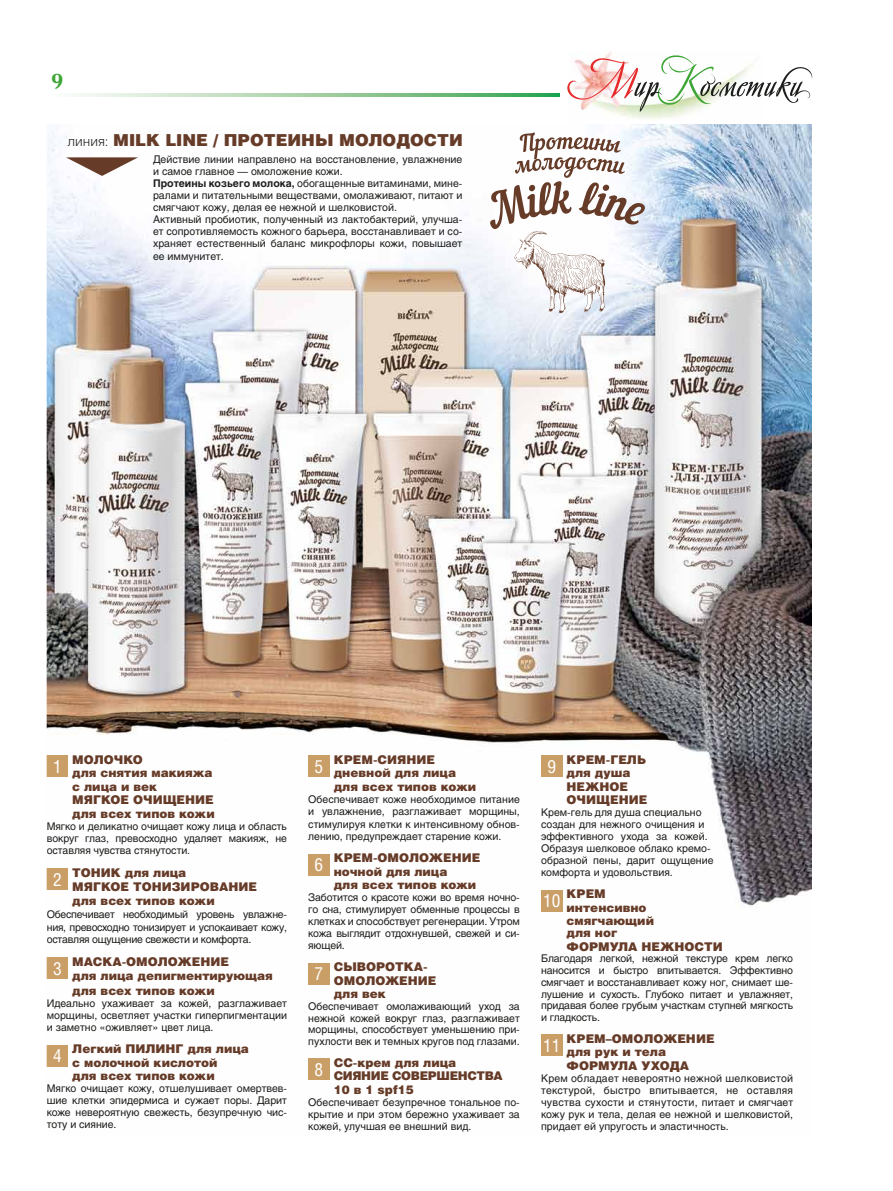
<style>
.page{position:relative;width:893px;height:1191px;background:#fff}
.page>*{position:absolute;margin:0;border:0;box-sizing:border-box;transform-origin:0 0}
.t1{font:700 21.75px "Academy C";color:#3da636}
.t2{font:18px "Helios Cond";color:#fff}
.t3{font:900 16.5px "Helios";color:#663b28}
.t4{font:900 12px/13.5px "Helios";color:#663b28}
.t5{font:10.5px/12px "Helios";color:#1d1d1b;text-align:justify}
.s1{font-weight:300;font-size:13.5px;color:#1d1d1b}
.s2{font-weight:700}
</style>
<div class="page">
<svg style="left:77px;top:94px;width:483px;height:2px"></svg>
<svg style="left:567px;top:55px;width:246px;height:53px"></svg>
<img style="left:46px;top:108px;width:766px;height:972px">
<h1 class="t1" style="left:51px;top:67px;width:14px">9</h1>
<h3 class="t3" style="left:68px;top:130px;width:396px"><span class="s1">линия:</span> MILK LINE / ПРОТЕИНЫ МОЛОДОСТИ</h3>
<p class="t5" style="left:153px;top:153px;width:311px;text-align:left">Действие линии направлено на восстановление, увлажнение и самое главное — омоложение кожи.<br><span class="s2">Протеины козьего молока,</span> обогащенные витаминами, мине&shy;ралами и питательными веществами, омолаживают, питают и смягчают кожу, делая ее нежной и шелковистой.<br>Активный пробиотик, полученный из лактобактерий, улучша&shy;ет сопротивляемость кожного барьера, восстанавливает и со&shy;храняет естественный баланс микрофлоры кожи, повышает ее иммунитет.</p>
<h2 class="t2" style="left:53px;top:755px;width:10px">1</h2>
<p class="t4" style="left:72px;top:752px;width:142px">МОЛОЧКО<br>ДЛЯ СНЯТИЯ МАКИЯЖА<br>С ЛИЦА И ВЕК<br>МЯГКОЕ</p>
<p class="t4" style="left:72px;top:792px;width:144px;text-indent:61px">ОЧИЩЕНИЕ<br>ДЛЯ ВСЕХ ТИПОВ КОЖИ</p>
<p class="t5" style="left:47px;top:820px;width:242px">Мягко и деликатно очищает кожу лица и область вокруг глаз, превосходно удаляет макияж, не оставляя чувства стянутости.</p>
<h2 class="t2" style="left:53px;top:868px;width:10px">2</h2>
<p class="t4" style="left:72px;top:864px;width:115px;line-height:14.2px">ТОНИК ДЛЯ ЛИЦА<br>МЯГКОЕ</p>
<p class="t4" style="left:133px;top:879px;width:11px">ТОНИ</p>
<p class="t4" style="left:172px;top:879px;width:20px">ЗИРОВ</p>
<p class="t4" style="left:219px;top:879px;width:20px">АНИЕ</p>
<p class="t4" style="left:72px;top:893px;width:144px">ДЛЯ ВСЕХ ТИПОВ КОЖИ</p>
<p class="t5" style="left:47px;top:907px;width:242px;line-height:12.8px">Обеспечивает необходимый уровень увлажне&shy;ния, превосходно тонизирует и успокаивает кожу, оставляя ощущение свежести и комфорта.</p>
<h2 class="t2" style="left:53px;top:958px;width:10px">3</h2>
<p class="t4" style="left:72px;top:954px;width:202px;line-height:14.2px;text-indent:30px">КА-ОМОЛОЖЕНИЕ<br>ДЛЯ ЛИЦА ДЕПИГМЕНТИРУЮЩАЯ<br>ДЛЯ ВСЕХ ТИПОВ КОЖИ</p>
<p class="t5" style="left:47px;top:997px;width:242px">Идеально ухаживает за кожей, разглаживает морщины, осветляет участки гиперпигментации и заметно «оживляет» цвет лица.</p>
<h2 class="t2" style="left:53px;top:1045px;width:10px">4</h2>
<p class="t4" style="left:72px;top:1041px;width:178px">ЛЕГКИЙ ПИЛИНГ ДЛЯ ЛИЦА<br>С МОЛОЧНОЙ КИСЛОТОЙ<br>ДЛЯ ВСЕХ ТИПОВ КОЖИ</p>
<p class="t5" style="left:47px;top:1082px;width:242px">Мягко очищает кожу, отшелушивает омертвев&shy;шие клетки эпидермиса и сужает поры. Дарит коже невероятную свежесть, безупречную чис&shy;тоту и сияние.</p>
<p class="t4" style="left:72px;top:954px;width:11px">МАС</p>
<h2 class="t2" style="left:315px;top:755px;width:10px">5</h2>
<p class="t4" style="left:334px;top:752px;width:144px">КРЕМ-СИЯНИЕ<br>ДНЕВНОЙ ДЛЯ ЛИЦА<br>ДЛЯ ВСЕХ ТИПОВ КОЖИ</p>
<p class="t5" style="left:308px;top:792px;width:213px;line-height:12.5px">Обеспечивает коже необходимое питание и увлажнение, разглаживает морщины, стимулируя клетки к интенсивному обнов&shy;лению, предупреждает старение кожи.</p>
<h2 class="t2" style="left:315px;top:854px;width:10px">6</h2>
<p class="t4" style="left:334px;top:850px;width:148px">КРЕМ-ОМОЛОЖЕНИЕ<br>НОЧНОЙ ДЛЯ ЛИЦА<br>ДЛЯ ВСЕХ ТИПОВ КОЖИ</p>
<p class="t5" style="left:308px;top:891px;width:213px">Заботится о красоте кожи во время ночно&shy;го сна, стимулирует обменные процессы в клетках и способствует регенерации. Утром кожа выглядит отдохнувшей, свежей и си&shy;яющей.</p>
<h2 class="t2" style="left:315px;top:963px;width:10px">7</h2>
<p class="t4" style="left:334px;top:959px;width:104px">СЫ ВОРОТКА-<br>ОМОЛОЖЕНИЕ<br>ДЛЯ ВЕК</p>
<p class="t5" style="left:308px;top:1000px;width:213px;line-height:11.6px">Обеспечивает омолаживающий уход за нежной кожей вокруг глаз, разглаживает морщины, способствует уменьшению при&shy;пухлости век и темных кругов под глазами.</p>
<h2 class="t2" style="left:315px;top:1058px;width:10px">8</h2>
<p class="t4" style="left:334px;top:1055px;width:124px">СС-КРЕМ ДЛЯ ЛИЦА<br>СИЯНИЕ</p>
<p class="t4" style="left:392px;top:1068px;width:20px">СОВЕРШЕН</p>
<p class="t4" style="left:467px;top:1068px;width:37px">СТВА</p>
<p class="t4" style="left:334px;top:1082px;width:81px">10 В 1 SPF15</p>
<p class="t5" style="left:308px;top:1096px;width:213px">Обеспечивает безупречное тональное по&shy;крытие и при этом бережно ухаживает за кожей, улучшая ее внешний вид.</p>
<h2 class="t2" style="left:547px;top:755px;width:10px">9</h2>
<p class="t4" style="left:567px;top:752px;width:81px">КРЕМ-ГЕЛЬ<br>ДЛЯ ДУША<br>НЕЖНОЕ<br>ОЧИЩЕНИЕ</p>
<p class="t5" style="left:541px;top:806px;width:174px;text-align:left">Крем-гель для душа специально создан для нежного очищения и эффективного ухода за кожей.<br>Образуя шелковое облако кремо&shy;образной пены, дарит ощущение комфорта и удовольствия.</p>
<h2 class="t2" style="left:543px;top:890px;width:19px">10</h2>
<p class="t4" style="left:567px;top:886px;width:89px">КРЕМ<br>ИНТЕНСИВНО<br>СМЯГЧАЮЩИЙ</p>
<p class="t4" style="left:567px;top:925px;width:52px">ДЛЯ НОГ<br>ФОРМУЛ</p>
<p class="t4" style="left:628px;top:939px;width:25px">А НЕЖНО</p>
<p class="t4" style="left:694px;top:939px;width:20px">СТИ</p>
<p class="t5" style="left:541px;top:952px;width:254px">Благодаря легкой, нежной текстуре крем легко наносится и быстро впитывается. Эффективно смягчает и восстанавливает кожу ног, снимает ше&shy;лушение и сухость. Глубоко питает и увлажняет, придавая более грубым участкам ступней мягкость и гладкость.</p>
<h2 class="t2" style="left:543px;top:1034px;width:19px">11</h2>
<p class="t4" style="left:567px;top:1031px;width:149px">КРЕМ–ОМОЛОЖЕНИЕ<br>ДЛЯ РУК И ТЕЛА<br>ФОРМУЛ</p>
<p class="t4" style="left:628px;top:1058px;width:62px">А УХОДА</p>
<p class="t5" style="left:541px;top:1071px;width:254px">Крем обладает невероятно нежной шелковистой текстурой, быстро впитывается, не оставляя чувства сухости и стянутости, питает и смягчает кожу рук и тела, делая ее нежной и шелковистой, придает ей упругость и эластичность.</p>
</div>
